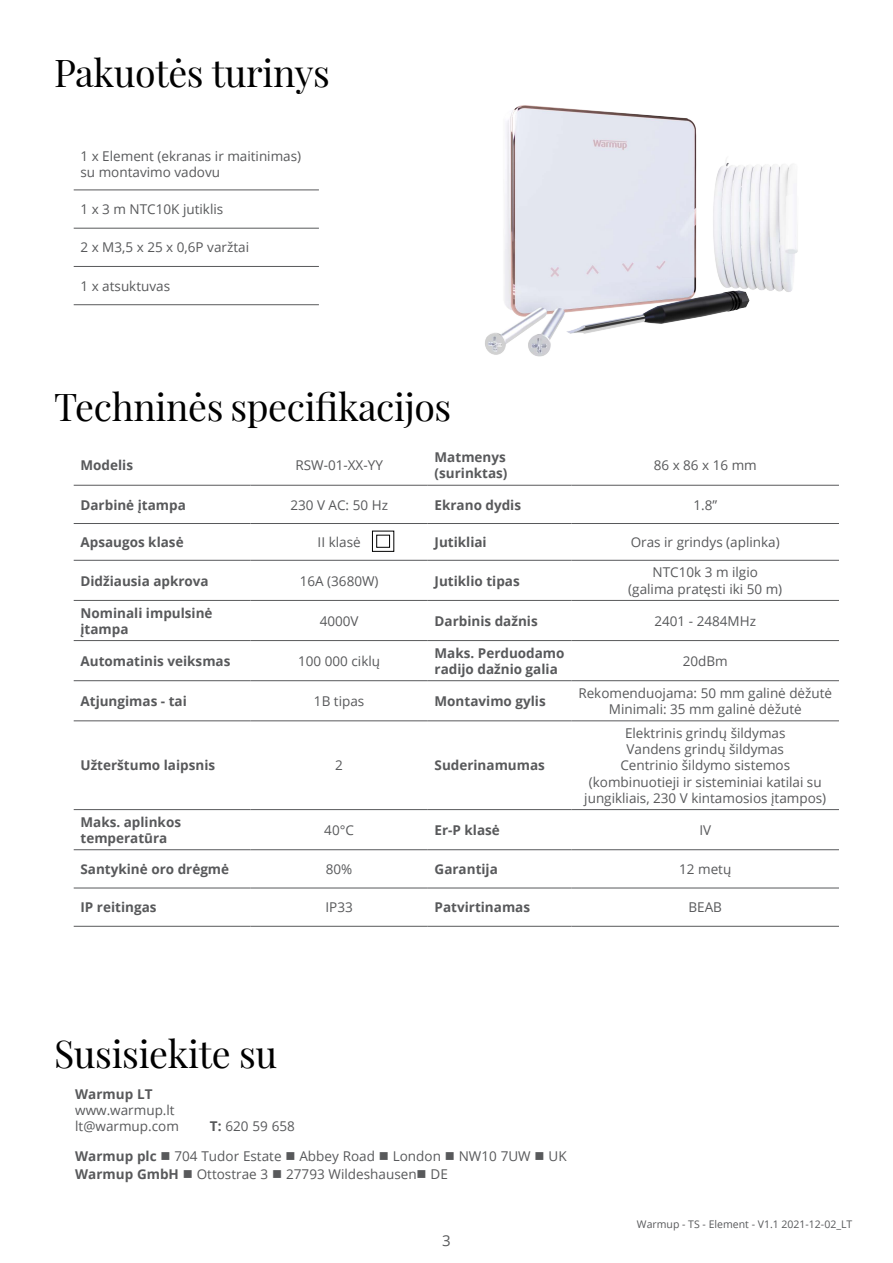
<style>
.page{position:relative;width:893px;height:1263px;background:#fff}
.page>*{position:absolute;margin:0;border:0;box-sizing:border-box;transform-origin:0 0}
.t1{font:37.5px "Playfair Display";letter-spacing:-.01em;color:#000}
.t2{font:15px "Open Sans";color:#58595b}
.t3{font:13.5px/16.2px "Open Sans";color:#58595b;text-align:center}
.t4{font:700 13.5px/16.2px "Open Sans";color:#58595b}
.t5{font:10.5px "Open Sans";color:#58595b}
.s1{font-weight:700}
</style>
<div class="page">
<hr style="left:74px;top:485px;width:177px;height:1px;background:#58595b">
<hr style="left:251px;top:485px;width:177px;height:1px;background:#58595b">
<hr style="left:428px;top:485px;width:144px;height:1px;background:#58595b">
<hr style="left:572px;top:485px;width:267px;height:1px;background:#58595b">
<hr style="left:74px;top:523px;width:177px;height:1px;background:#58595b">
<hr style="left:251px;top:523px;width:177px;height:1px;background:#58595b">
<hr style="left:428px;top:523px;width:144px;height:1px;background:#58595b">
<hr style="left:572px;top:523px;width:267px;height:1px;background:#58595b">
<hr style="left:74px;top:560px;width:177px;height:1px;background:#58595b">
<hr style="left:251px;top:560px;width:177px;height:1px;background:#58595b">
<hr style="left:428px;top:560px;width:144px;height:1px;background:#58595b">
<hr style="left:572px;top:560px;width:267px;height:1px;background:#58595b">
<hr style="left:74px;top:600px;width:177px;height:1px;background:#58595b">
<hr style="left:251px;top:600px;width:177px;height:1px;background:#58595b">
<hr style="left:428px;top:600px;width:144px;height:1px;background:#58595b">
<hr style="left:572px;top:600px;width:267px;height:1px;background:#58595b">
<hr style="left:74px;top:640px;width:177px;height:1px;background:#58595b">
<hr style="left:251px;top:640px;width:177px;height:1px;background:#58595b">
<hr style="left:428px;top:640px;width:144px;height:1px;background:#58595b">
<hr style="left:572px;top:640px;width:267px;height:1px;background:#58595b">
<hr style="left:74px;top:680px;width:177px;height:1px;background:#58595b">
<hr style="left:251px;top:680px;width:177px;height:1px;background:#58595b">
<hr style="left:428px;top:680px;width:144px;height:1px;background:#58595b">
<hr style="left:572px;top:680px;width:267px;height:1px;background:#58595b">
<hr style="left:74px;top:721px;width:177px;height:1px;background:#58595b">
<hr style="left:251px;top:721px;width:177px;height:1px;background:#58595b">
<hr style="left:428px;top:721px;width:144px;height:1px;background:#58595b">
<hr style="left:572px;top:721px;width:267px;height:1px;background:#58595b">
<hr style="left:74px;top:809px;width:177px;height:1px;background:#58595b">
<hr style="left:251px;top:809px;width:177px;height:1px;background:#58595b">
<hr style="left:428px;top:809px;width:144px;height:1px;background:#58595b">
<hr style="left:572px;top:809px;width:267px;height:1px;background:#58595b">
<hr style="left:74px;top:849px;width:177px;height:1px;background:#58595b">
<hr style="left:251px;top:849px;width:177px;height:1px;background:#58595b">
<hr style="left:428px;top:849px;width:144px;height:1px;background:#58595b">
<hr style="left:572px;top:849px;width:267px;height:1px;background:#58595b">
<hr style="left:74px;top:888px;width:177px;height:1px;background:#58595b">
<hr style="left:251px;top:888px;width:177px;height:1px;background:#58595b">
<hr style="left:428px;top:888px;width:144px;height:1px;background:#58595b">
<hr style="left:572px;top:888px;width:267px;height:1px;background:#58595b">
<hr style="left:74px;top:926px;width:177px;height:1px;background:#58595b">
<hr style="left:251px;top:926px;width:177px;height:1px;background:#58595b">
<hr style="left:428px;top:926px;width:144px;height:1px;background:#58595b">
<hr style="left:572px;top:926px;width:267px;height:1px;background:#58595b">
<hr style="left:74px;top:190px;width:245px;height:1px;background:#58595b">
<hr style="left:74px;top:228px;width:245px;height:1px;background:#58595b">
<hr style="left:74px;top:266px;width:245px;height:1px;background:#58595b">
<hr style="left:74px;top:304px;width:245px;height:1px;background:#58595b">
<img style="left:485px;top:105px;width:313px;height:252px">
<div style="left:372px;top:531px;width:22px;height:21px;border:1px solid #000"></div>
<div style="left:376px;top:535px;width:14px;height:13px;border:1px solid #000"></div>
<h1 class="t1" style="left:54px;top:44px;width:277px">Pakuotės turinys</h1>
<p class="t3" style="left:81px;top:147px;width:222px;text-align:left">1 x Element (ekranas ir maitinimas) su montavimo vadovu</p>
<p class="t3" style="left:81px;top:201px;width:144px">1 x 3 m NTC10K jutiklis</p>
<p class="t3" style="left:81px;top:239px;width:170px">2 x M3,5 x 25 x 0,6P varžtai</p>
<p class="t3" style="left:81px;top:277px;width:91px">1 x atsuktuvas</p>
<h1 class="t1" style="left:54px;top:377px;width:399px">Techninės specifikacijos</h1>
<p class="t4" style="left:81px;top:457px;width:54px">Modelis</p>
<p class="t3" style="left:295px;top:457px;width:89px">RSW-01-XX-YY</p>
<p class="t4" style="left:435px;top:449px;width:74px">Matmenys (surinktas)</p>
<p class="t3" style="left:654px;top:457px;width:105px">86 x 86 x 16 mm</p>
<p class="t4" style="left:81px;top:496px;width:107px">Darbinė įtampa</p>
<p class="t3" style="left:290px;top:496px;width:99px">230 V AC: 50 Hz</p>
<p class="t4" style="left:435px;top:496px;width:88px">Ekrano dydis</p>
<p class="t3" style="left:693px;top:496px;width:25px">1.8”</p>
<p class="t4" style="left:81px;top:534px;width:105px">Apsaugos klasė</p>
<p class="t3" style="left:318px;top:534px;width:45px">II klasė</p>
<p class="t4" style="left:435px;top:534px;width:54px">Jutikliai</p>
<p class="t3" style="left:631px;top:534px;width:151px">Oras ir grindys (aplinka)</p>
<p class="t4" style="left:80px;top:572px;width:130px">Didžiausia apkrova</p>
<p class="t3" style="left:300px;top:572px;width:80px">16A (3680W)</p>
<p class="t4" style="left:435px;top:572px;width:87px">Jutiklio tipas</p>
<p class="t3" style="left:628px;top:564px;width:155px">NTC10k 3 m ilgio (galima pratęsti iki 50 m)</p>
<p class="t4" style="left:80px;top:604px;width:134px">Nominali impulsinė įtampa</p>
<p class="t3" style="left:320px;top:612px;width:40px">4000V</p>
<p class="t4" style="left:435px;top:612px;width:105px">Darbinis dažnis</p>
<p class="t3" style="left:654px;top:612px;width:103px">2401 - 2484MHz</p>
<p class="t4" style="left:80px;top:652px;width:151px">Automatinis veiksmas</p>
<p class="t3" style="left:298px;top:652px;width:83px">100 000 ciklų</p>
<p class="t4" style="left:435px;top:644px;width:131px">Maks. Perduodamo radijo dažnio galia</p>
<p class="t3" style="left:683px;top:652px;width:47px">20dBm</p>
<p class="t4" style="left:80px;top:693px;width:108px">Atjungimas - tai</p>
<p class="t3" style="left:314px;top:693px;width:52px">1B tipas</p>
<p class="t4" style="left:435px;top:693px;width:113px">Montavimo gylis</p>
<p class="t3" style="left:578px;top:684px;width:255px">Rekomenduojama: 50 mm galinė dėžutė<br>Minimali: 35 mm galinė dėžutė</p>
<p class="t4" style="left:80px;top:757px;width:136px">Užterštumo laipsnis</p>
<p class="t3" style="left:335px;top:757px;width:9px">2</p>
<p class="t4" style="left:435px;top:757px;width:112px">Suderinamumas</p>
<p class="t3" style="left:584px;top:725px;width:243px">Elektrinis grindų šildymas<br>Vandens grindų šildymas<br>Centrinio šildymo sistemos (kombinuotieji ir sisteminiai katilai su jungikliais, 230 V kintamosios įtampos)</p>
<p class="t4" style="left:80px;top:813px;width:102px">Maks. aplinkos temperatūra</p>
<p class="t3" style="left:324px;top:821px;width:31px">40°C</p>
<p class="t4" style="left:435px;top:821px;width:67px">Er-P klasė</p>
<p class="t3" style="left:699px;top:821px;width:13px">IV</p>
<p class="t4" style="left:80px;top:861px;width:150px">Santykinė oro drėgmė</p>
<p class="t3" style="left:326px;top:861px;width:28px">80%</p>
<p class="t4" style="left:435px;top:861px;width:65px">Garantija</p>
<p class="t3" style="left:679px;top:861px;width:54px">12 metų</p>
<p class="t4" style="left:81px;top:899px;width:78px">IP reitingas</p>
<p class="t3" style="left:325px;top:899px;width:29px">IP33</p>
<p class="t4" style="left:435px;top:899px;width:97px">Patvirtinamas</p>
<p class="t3" style="left:688px;top:899px;width:35px">BEAB</p>
<h1 class="t1" style="left:54px;top:1024px;width:225px">Susisiekite su</h1>
<p class="t4" style="left:75px;top:1085px;width:79px">Warmup LT</p>
<p class="t3" style="left:75px;top:1101px;width:105px;text-align:left">www.warmup.lt lt@warmup.com</p>
<p class="t3" style="left:210px;top:1118px;width:87px"><span class="s1">T:</span> 620 59 658</p>
<p class="t3" style="left:75px;top:1147px;width:493px;line-height:18.3px;text-align:left"><span class="s1">Warmup plc</span> ■ 704 Tudor Estate ■ Abbey Road ■ London ■ NW10 7UW ■ UK<br><span class="s1">Warmup GmbH</span> ■ Ottostrae 3 ■ 27793 Wildeshausen■ DE</p>
<p class="t2" style="left:442px;top:1230px;width:10px">3</p>
<p class="t5" style="left:637px;top:1217px;width:217px">Warmup - TS - Element - V1.1 2021-12-02_LT</p>
</div>
